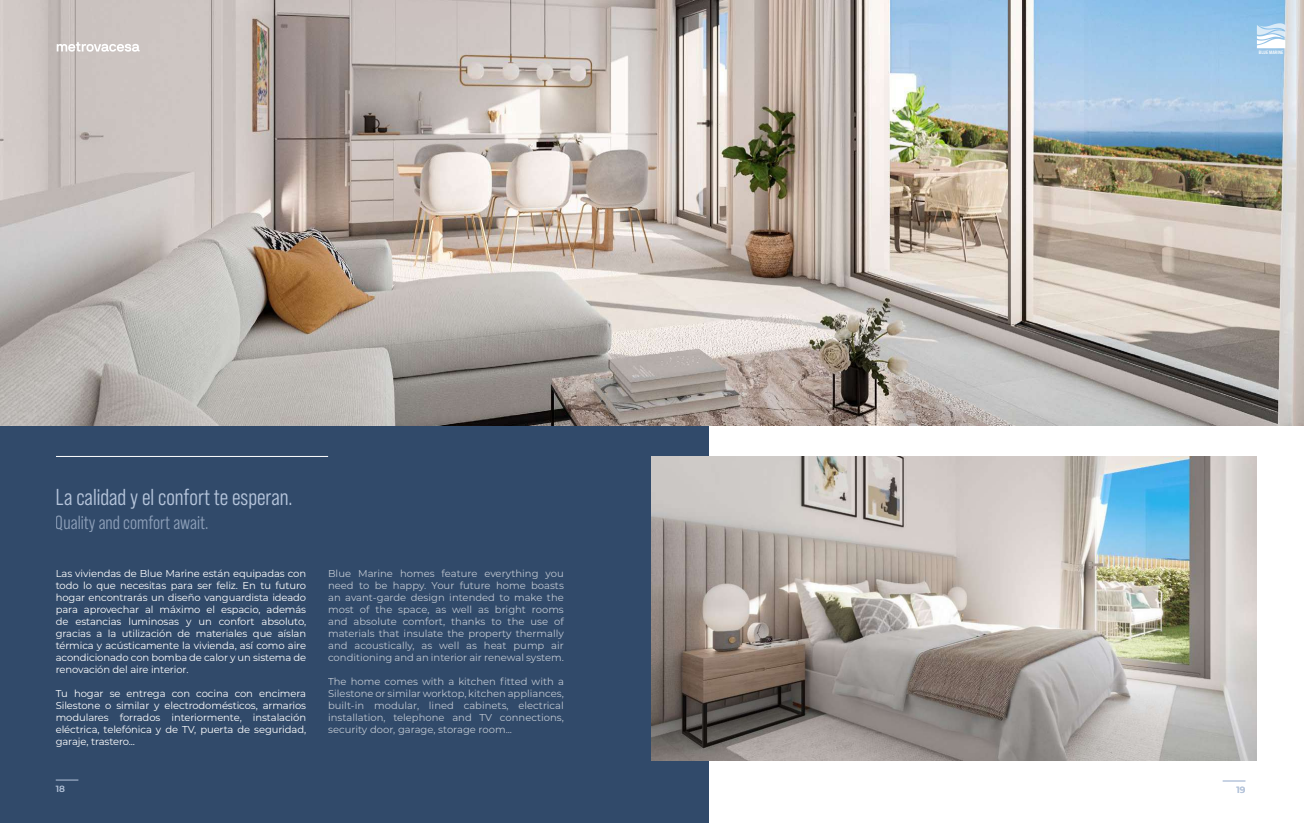
<style>
.page{position:relative;width:1304px;height:823px;background:#fff}
.page>*{position:absolute;margin:0;border:0;box-sizing:border-box;transform-origin:0 0}
.t1{font:23px "Bebas Neue Pro Middle";color:#b6c5db}
.t2{font:19px "Bebas Neue Pro Middle";color:#b6c5db}
.t3{font:10px/12px "Montserrat";letter-spacing:-.01em;color:#fff;text-align:justify}
.t4{font:600 9px "Montserrat";color:#b6c5db}
.t5{font:4.8px "Bebas Neue Pro Exp Bd";color:#fff}
</style>
<div class="page">
<div style="left:0;top:0;width:709px;height:822px;background:#314a6a"></div>
<img style="left:0;top:0;width:1304px;height:425px">
<img style="left:652px;top:456px;width:605px;height:304px">
<svg style="left:57px;top:42px;width:83px;height:10px"></svg>
<hr style="left:56px;top:455px;width:272px;height:1px;background:#fff">
<svg style="left:56px;top:779px;width:22px;height:1px"></svg>
<svg style="left:1223px;top:780px;width:22px;height:1px"></svg>
<svg style="left:1257px;top:23px;width:28px;height:25px"></svg>
<p class="t5" style="left:1259px;top:50px;width:26px">BLUE MARINE</p>
<h1 class="t1" style="left:56px;top:483px;width:238px">La calidad y el confort te esperan.</h1>
<h2 class="t2" style="left:56px;top:511px;width:154px">Quality and comfort await.</h2>
<p class="t3" style="left:56px;top:566px;width:252px">Las viviendas de Blue Marine están equipadas con todo lo que necesitas para ser feliz. En tu futuro hogar encontrarás un diseño vanguardista ideado para aprovechar al máximo el espacio, además de estancias luminosas y un confort absoluto, gracias a la utilización de materiales que aíslan térmica y acústicamente la vivienda, así como aire acondicionado con bomba de calor y un sistema de renovación del aire interior.</p>
<p class="t3" style="left:56px;top:686px;width:252px">Tu hogar se entrega con cocina con encimera Silestone o similar y electrodomésticos, armarios modulares forrados interiormente, instalación eléctrica, telefónica y de TV, puerta de seguridad, garaje, trastero...</p>
<p class="t3" style="left:328px;top:566px;width:237px">Blue Marine homes feature everything you need to be happy. Your future home boasts an avant-garde design intended to make the most of the space, as well as bright rooms and absolute comfort, thanks to the use of materials that insulate the property thermally and acoustically, as well as heat pump air conditioning and an interior air renewal system.</p>
<p class="t3" style="left:328px;top:674px;width:237px">The home comes with a kitchen fitted with a Silestone or similar worktop, kitchen appliances, built-in modular, lined cabinets, electrical installation, telephone and TV connections, security door, garage, storage room...</p>
<p class="t4" style="left:56px;top:781px;width:11px">18</p>
<p class="t4" style="left:1236px;top:782px;width:11px">19</p>
</div>
